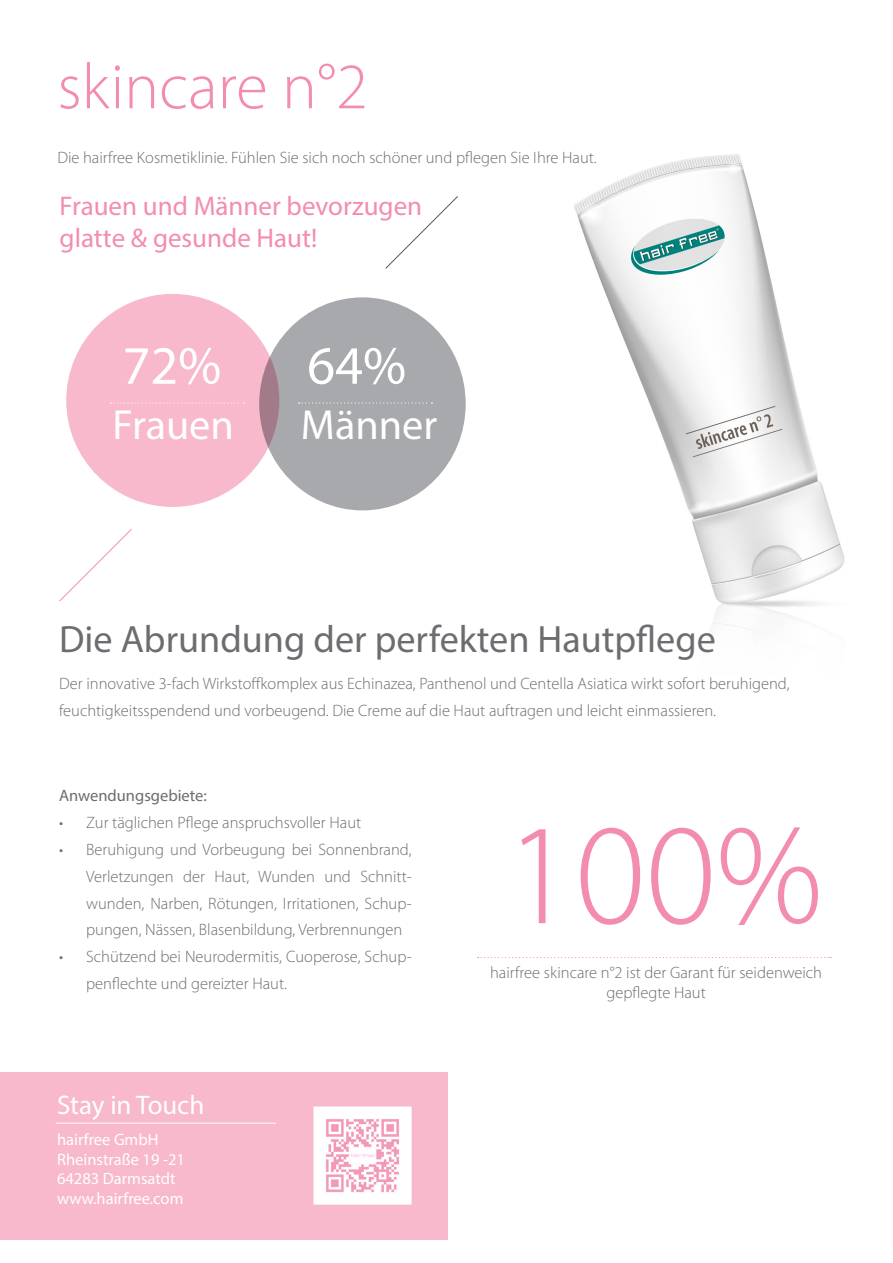
<style>
.page{position:relative;width:893px;height:1263px;background:#fff}
.page>*{position:absolute;margin:0;border:0;box-sizing:border-box;transform-origin:0 0}
.t1{font:300 144.45px "Myriad Pro";color:#f38dad}
.Header_H1{font:300 65.1px "Myriad Pro";color:#f38dad}
.t2{font:54.3px "Myriad Pro";color:#fff}
.t3{font:42.15px "Myriad Pro";color:#fff}
.Header_H1-2{font:38.1px "Myriad Pro";color:#6c6d70}
.t4{font:27px/32.4px "Myriad Pro";color:#f38dad}
.t5{font:27px "Myriad Pro";color:#fff}
.Paragraph_Text{font:300 16.5px/27px "Myriad Pro";color:#6c6d70;text-align:justify}
.t6{font:16.5px "Myriad Pro";color:#fff}
.Paragraph_Text-2{font:16.5px "Myriad Pro";color:#6c6d70}
</style>
<div class="page">
<img style="left:574px;top:154px;width:271px;height:476px">
<div style="left:0;top:1072px;width:447px;height:167px;background:#f7b9cb"></div>
<img style="left:320px;top:1113px;width:85px;height:84px">
<div style="left:313px;top:1106px;width:99px;height:98px;border:6px solid #fff"></div>
<svg style="left:478px;top:957px;width:353px;height:1px"></svg>
<hr style="left:56px;top:1123px;width:220px;height:1px;background:#fff">
<div style="left:66px;top:294px;width:213px;height:213px;background:#f7b9cb;border-radius:50%"></div>
<div style="left:259px;top:297px;width:207px;height:213px;background:#a8a9ad;border-radius:50%"></div>
<svg style="left:110px;top:402px;width:134px;height:2px"></svg>
<svg style="left:298px;top:402px;width:134px;height:2px"></svg>
<svg style="left:59px;top:528px;width:73px;height:74px"></svg>
<svg style="left:385px;top:196px;width:73px;height:73px"></svg>
<p class="Header_H1" style="left:57px;top:47px;width:312px">skincare n°2</p>
<p class="Paragraph_Text" style="left:57px;top:144px;width:541px">Die hairfree Kosmetiklinie. Fühlen Sie sich noch schöner und pflegen Sie Ihre Haut.</p>
<p class="t4" style="left:60px;top:189px;width:364px">Frauen und Männer bevorzugen glatte &amp; gesunde Haut!</p>
<p class="t2" style="left:122px;top:332px;width:100px">72%</p>
<p class="t2" style="left:307px;top:332px;width:100px">64%</p>
<p class="t3" style="left:113px;top:398px;width:123px">Frauen</p>
<p class="t3" style="left:301px;top:398px;width:138px">Männer</p>
<p class="Header_H1-2" style="left:59px;top:616px;width:658px">Die Abrundung der perfekten Hautpflege</p>
<p class="Paragraph_Text" style="left:59px;top:670px;width:732px">Der innovative 3-fach Wirkstoffkomplex aus Echinazea, Panthenol und Centella Asiatica wirkt sofort beruhigend,</p>
<p class="Paragraph_Text" style="left:59px;top:697px;width:658px">feuchtigkeitsspendend und vorbeugend. Die Creme auf die Haut auftragen und leicht einmassieren.</p>
<p class="Paragraph_Text-2" style="left:59px;top:785px;width:149px">Anwendungsgebiete:</p>
<p class="Paragraph_Text" style="left:59px;top:808px;width:304px">• Zur täglichen Pflege anspruchsvoller Haut</p>
<p class="Paragraph_Text" style="left:86px;top:835px;width:327px;text-indent:-27px">• Beruhigung und Vorbeugung bei Sonnenbrand, Verletzungen der Haut, Wunden und Schnitt&shy;wunden, Narben, Rötungen, Irritationen, Schup&shy;pungen, Nässen, Blasenbildung, Verbrennungen</p>
<p class="Paragraph_Text" style="left:86px;top:943px;width:327px;text-indent:-27px">• Schützend bei Neurodermitis, Cuoperose, Schup&shy;penflechte und gereizter Haut.</p>
<p class="t5" style="left:57px;top:1088px;width:149px">Stay in Touch</p>
<p class="t6" style="left:57px;top:1129px;width:103px">hairfree GmbH</p>
<p class="t6" style="left:57px;top:1149px;width:129px">Rheinstraße 19 -21</p>
<p class="t6" style="left:57px;top:1168px;width:120px">64283 Darmsatdt</p>
<p class="t6" style="left:57px;top:1188px;width:128px">www.hairfree.com</p>
<p class="t1" style="left:505px;top:788px;width:319px">100%</p>
<p class="Paragraph_Text" style="left:490px;top:962px;width:333px;line-height:19.8px;text-align:center">hairfree skincare n°2 ist der Garant für seidenweich gepflegte Haut</p>
</div>
